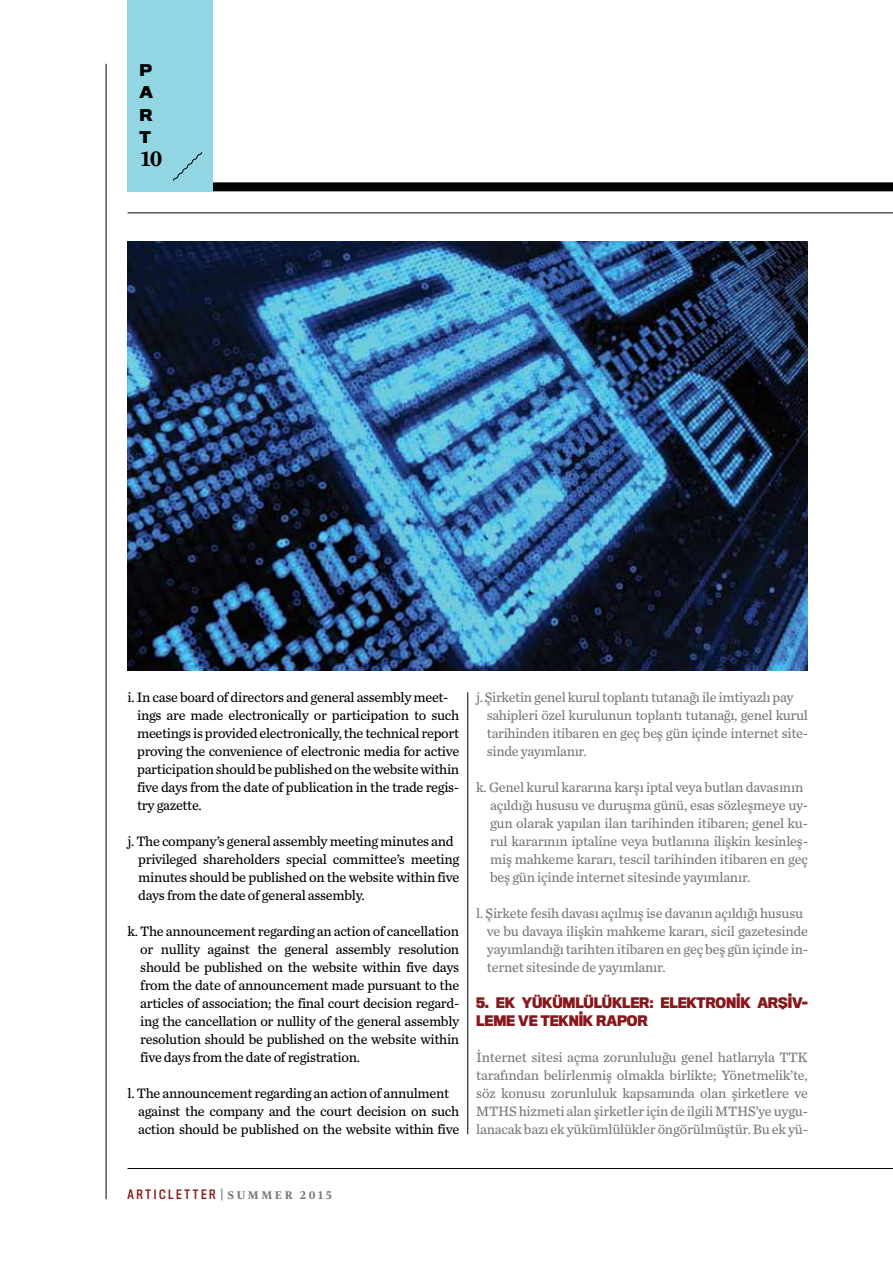
<style>
.page{position:relative;width:893px;height:1263px;background:#fff}
.page>*{position:absolute;margin:0;border:0;box-sizing:border-box;transform-origin:0 0}
.t1{font:900 22.5px "Whitman Display";color:#000}
.t2{font:700 15px/22.5px "Titling Gothic FB Normal";color:#000;text-align:justify}
.t3{font:14.25px/18px "Chronicle Text G3";letter-spacing:-.02em;color:#000}
.t4{font:14.25px/18px "Chronicle Text G3";letter-spacing:-.015em;color:#77787b}
.t5{font:700 13.5px "Titling Gothic FB Narrow";letter-spacing:-.015em;color:#87171a}
.t6{font:12px "Titling Gothic FB Cond Standard";letter-spacing:.215em;color:#87171a}
.s1{color:#77787b}
.s2{font-family:"Whitman Display";font-weight:900;color:#77787b}
</style>
<div class="page">
<div style="left:186px;top:182px;width:707px;height:9px;background:#000"></div>
<hr style="left:106px;top:64px;width:1px;height:1135px;background:#000">
<hr style="left:128px;top:213px;width:765px;height:1px;background:#000">
<div style="left:128px;top:0;width:85px;height:191px;background:#92d6e3"></div>
<hr style="left:128px;top:1168px;width:765px;height:1px;background:#000">
<svg style="left:173px;top:152px;width:29px;height:29px"></svg>
<hr style="left:467px;top:692px;width:1px;height:442px;background:#000">
<img style="left:128px;top:242px;width:680px;height:429px">
<p class="t2" style="left:139px;top:58px;width:15px">P A R T</p>
<h1 class="t1" style="left:141px;top:145px;width:24px">10</h1>
<p class="t3" style="left:137px;top:687px;width:324px;text-indent:-10px">i. In case board of directors and general assembly meet&shy;ings are made electronically or participation to such meetings is provided electronically, the technical report proving the convenience of electronic media for active participation should be published on the website within five days from the date of publication in the trade regis&shy;try gazette.</p>
<p class="t3" style="left:138px;top:831px;width:323px;text-indent:-11px">j. The company’s general assembly meeting minutes and privileged shareholders special committee’s meeting minutes should be published on the website within five days from the date of general assembly.</p>
<p class="t3" style="left:140px;top:921px;width:320px;text-align:justify;text-indent:-13px">k. The announcement regarding an action of cancellation or nullity against the general assembly resolution should be published on the website within five days from the date of announcement made pursuant to the articles of association; the final court decision regard&shy;ing the cancellation or nullity of the general assembly resolution should be published on the website within five days from the date of registration.</p>
<p class="t3" style="left:138px;top:1083px;width:323px;text-indent:-11px">l. The announcement regarding an action of annulment against the company and the court decision on such action should be published on the website within five</p>
<p class="t4" style="left:487px;top:687px;width:323px;text-indent:-11px">j. Şirketin genel kurul toplantı tutanağı ile imtiyazlı pay sahipleri özel kurulunun toplantı tutanağı, genel kurul tarihinden itibaren en geç beş gün içinde internet site&shy;sinde yayımlanır.</p>
<p class="t4" style="left:490px;top:777px;width:319px;text-indent:-14px">k. Genel kurul kararına karşı iptal veya butlan davasının açıldığı hususu ve duruşma günü, esas sözleşmeye uy&shy;gun olarak yapılan ilan tarihinden itibaren; genel ku&shy;rul kararının iptaline veya butlanına ilişkin kesinleş&shy;miş mahkeme kararı, tescil tarihinden itibaren en geç beş gün içinde internet sitesinde yayımlanır.</p>
<p class="t4" style="left:487px;top:903px;width:323px;text-indent:-11px">l. Şirkete fesih davası açılmış ise davanın açıldığı hususu ve bu davaya ilişkin mahkeme kararı, sicil gazetesinde yayımlandığı tarihten itibaren en geç beş gün içinde in&shy;ternet sitesinde de yayımlanır.</p>
<p class="t5" style="left:476px;top:993px;width:156px">5. EK YÜKÜMLÜLÜKLER</p>
<p class="t5" style="left:650px;top:993px;width:21px">: ELE</p>
<p class="t5" style="left:687px;top:993px;width:123px">KTRONİ K ARŞİV-</p>
<p class="t5" style="left:476px;top:1011px;width:11px">LEME</p>
<p class="t5" style="left:518px;top:1011px;width:130px">VE TEKNİ K RAPOR</p>
<p class="t4" style="left:476px;top:1047px;width:333px;text-align:justify">İnternet sitesi açma zorunluluğu genel hatlarıyla TTK tarafından belirlenmiş olmakla birlikte; Yönetmelik’te, söz konusu zorunluluk kapsamında olan şirketlere ve MTHS hizmeti alan şirketler için de ilgili MTHS’ye uygu&shy;lanacak bazı ek yükümlülükler öngörülmüştür. Bu ek yü-</p>
<p class="t6" style="left:128px;top:1187px;width:206px">ARTICLETTER <span class="s1">|</span> <span class="s2">SUMMER 2015</span></p>
</div>
